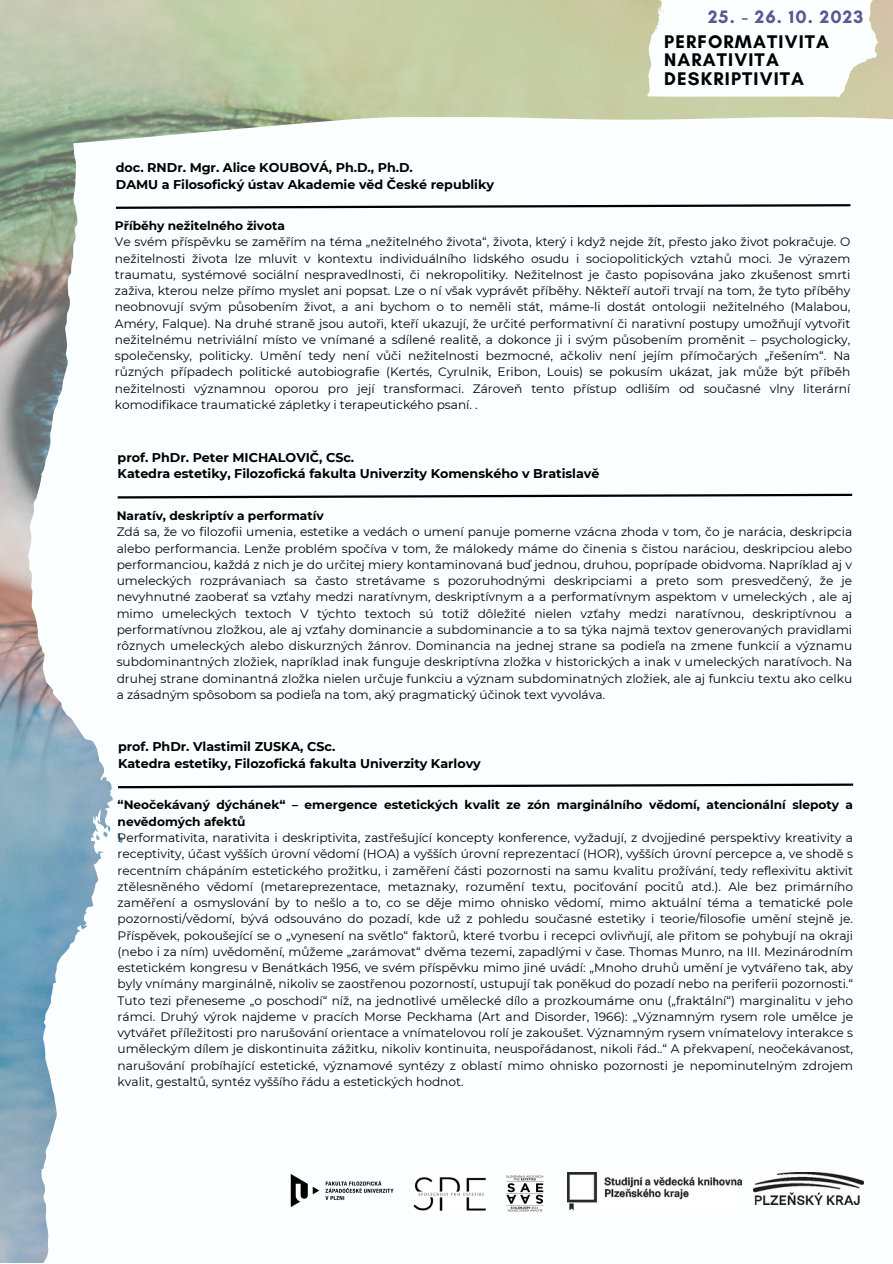
<style>
.page{position:relative;width:893px;height:1264px;background:#fff}
.page>*{position:absolute;margin:0;border:0;box-sizing:border-box;transform-origin:0 0}
.t1{font:700 18.6px/18.6px "Glacial Indifference";letter-spacing:.06em;color:#000}
.t2{font:700 18.3px "Glacial Indifference";letter-spacing:.06em;color:#635492}
.t3{font:700 12.75px "Montserrat";color:#000}
.t4{font:12.15px/16.2px "Montserrat";color:#000;text-align:justify}
.t5{font:700 12.15px/16.2px "Montserrat";color:#000}
</style>
<div class="page">
<img style="left:0;top:0;width:892px;height:1262px">
<svg style="left:116px;top:782px;width:739px;height:7px"></svg>
<svg style="left:114px;top:203px;width:738px;height:7px"></svg>
<svg style="left:115px;top:492px;width:739px;height:7px"></svg>
<svg style="left:839px;top:0;width:39px;height:98px"></svg>
<img style="left:272px;top:1154px;width:140px;height:72px">
<img style="left:506px;top:1174px;width:38px;height:38px">
<img style="left:412px;top:1175px;width:75px;height:36px">
<img style="left:568px;top:1172px;width:173px;height:37px">
<img style="left:753px;top:1172px;width:110px;height:32px">
<p class="t2" style="left:708px;top:6px;width:157px">25. - 26. 10. 2023</p>
<p class="t1" style="left:664px;top:32px;width:166px">PERFORMATIVITA</p>
<p class="t1" style="left:664px;top:50px;width:141px">NARATIVITA<br>DESKRIPTIVITA</p>
<p class="t3" style="left:116px;top:159px;width:298px">doc. RNDr. Mgr. Alice KOUBOVÁ, Ph.D., Ph.D.</p>
<p class="t3" style="left:116px;top:176px;width:379px">DAMU a Filosofický ústav Akademie věd České republiky</p>
<p class="t5" style="left:115px;top:218px;width:171px">Příběhy nežitelného života</p>
<p class="t4" style="left:115px;top:234px;width:737px">Ve svém příspěvku se zaměřím na téma „nežitelného života“, života, který i když nejde žít, přesto jako život pokračuje. O nežitelnosti života lze mluvit v kontextu individuálního lidského osudu i sociopolitických vztahů moci. Je výrazem traumatu, systémové sociální nespravedlnosti, či nekropolitiky. Nežitelnost je často popisována jako zkušenost smrti zaživa, kterou nelze přímo myslet ani popsat. Lze o ní však vyprávět příběhy. Někteří autoři trvají na tom, že tyto příběhy neobnovují svým působením život, a ani bychom o to neměli stát, máme-li dostát ontologii nežitelného (Malabou, Améry, Falque). Na druhé straně jsou autoři, kteří ukazují, že určité performativní či narativní postupy umožňují vytvořit nežitelnému netriviální místo ve vnímané a sdílené realitě, a dokonce ji i svým působením proměnit – psychologicky, společensky, politicky. Umění tedy není vůči nežitelnosti bezmocné, ačkoliv není jejím přímočarých „řešením“. Na různých případech politické autobiografie (Kertés, Cyrulnik, Eribon, Louis) se pokusím ukázat, jak může být příběh nežitelnosti významnou oporou pro její transformaci. Zároveň tento přístup odliším od současné vlny literární komodifikace traumatické zápletky i terapeutického psaní. .</p>
<p class="t3" style="left:118px;top:449px;width:238px">prof. PhDr. Peter MICHALOVIČ, CSc.</p>
<p class="t3" style="left:118px;top:466px;width:483px">Katedra estetiky, Filozofická fakulta Univerzity Komenského v Bratislavě</p>
<p class="t5" style="left:117px;top:507px;width:208px">Naratív, deskriptív a performatív</p>
<p class="t4" style="left:117px;top:524px;width:737px">Zdá sa, že vo filozofii umenia, estetike a vedách o umení panuje pomerne vzácna zhoda v tom, čo je narácia, deskripcia alebo performancia. Lenže problém spočíva v tom, že málokedy máme do činenia s čistou naráciou, deskripciou alebo performanciou, každá z nich je do určitej miery kontaminovaná buď jednou, druhou, poprípade obidvoma. Napríklad aj v umeleckých rozprávaniach sa často stretávame s pozoruhodnými deskripciami a preto som presvedčený, že je nevyhnutné zaoberať sa vzťahy medzi naratívnym, deskriptívnym a a performatívnym aspektom v umeleckých , ale aj mimo umeleckých textoch V týchto textoch sú totiž dôležité nielen vzťahy medzi naratívnou, deskriptívnou a performatívnou zložkou, ale aj vzťahy dominancie a subdominancie a to sa týka najmä textov generovaných pravidlami rôznych umeleckých alebo diskurzných žánrov. Dominancia na jednej strane sa podieľa na zmene funkcií a významu subdominantných zložiek, napríklad inak funguje deskriptívna zložka v historických a inak v umeleckých naratívoch. Na druhej strane dominantná zložka nielen určuje funkciu a význam subdominatných zložiek, ale aj funkciu textu ako celku a zásadným spôsobom sa podieľa na tom, aký pragmatický účinok text vyvoláva.</p>
<p class="t3" style="left:118px;top:739px;width:219px">prof. PhDr. Vlastimil ZUSKA, CSc.</p>
<p class="t3" style="left:118px;top:756px;width:364px">Katedra estetiky, Filozofická fakulta Univerzity Karlovy</p>
<p class="t5" style="left:118px;top:797px;width:737px">“Neočekávaný dýchánek“ – emergence estetických kvalit ze zón marginálního vědomí, atencionální slepoty a nevědomých afektů</p>
<p class="t4" style="left:118px;top:829px;width:737px">Performativita, narativita i deskriptivita, zastřešující koncepty konference, vyžadují, z dvojjediné perspektivy kreativity a receptivity, účast vyšších úrovní vědomí (HOA) a vyšších úrovní reprezentací (HOR), vyšších úrovní percepce a, ve shodě s recentním chápáním estetického prožitku, i zaměření části pozornosti na samu kvalitu prožívání, tedy reflexivitu aktivit ztělesněného vědomí (metareprezentace, metaznaky, rozumění textu, pociťování pocitů atd.). Ale bez primárního zaměření a osmyslování by to nešlo a to, co se děje mimo ohnisko vědomí, mimo aktuální téma a tematické pole pozornosti/vědomí, bývá odsouváno do pozadí, kde už z pohledu současné estetiky i teorie/filosofie umění stejně je.<br>Příspěvek, pokoušející se o „vynesení na světlo“ faktorů, které tvorbu i recepci ovlivňují, ale přitom se pohybují na okraji (nebo i za ním) uvědomění, můžeme „zarámovat“ dvěma tezemi, zapadlými v čase. Thomas Munro, na III. Mezinárodním estetickém kongresu v Benátkách 1956, ve svém příspěvku mimo jiné uvádí: „Mnoho druhů umění je vytvářeno tak, aby byly vnímány marginálně, nikoliv se zaostřenou pozorností, ustupují tak poněkud do pozadí nebo na periferii pozornosti.“ Tuto tezi přeneseme „o poschodí“ níž, na jednotlivé umělecké dílo a prozkoumáme onu („fraktální“) marginalitu v jeho rámci. Druhý výrok najdeme v pracích Morse Peckhama (Art and Disorder, 1966): „Významným rysem role umělce je vytvářet příležitosti pro narušování orientace a vnímatelovou rolí je zakoušet. Významným rysem vnímatelovy interakce s uměleckým dílem je diskontinuita zážitku, nikoliv kontinuita, neuspořádanost, nikoli řád..“ A překvapení, neočekávanost, narušování probíhající estetické, významové syntézy z oblastí mimo ohnisko pozornosti je nepominutelným zdrojem kvalit, gestaltů, syntéz vyššího řádu a estetických hodnot.</p>
</div>
